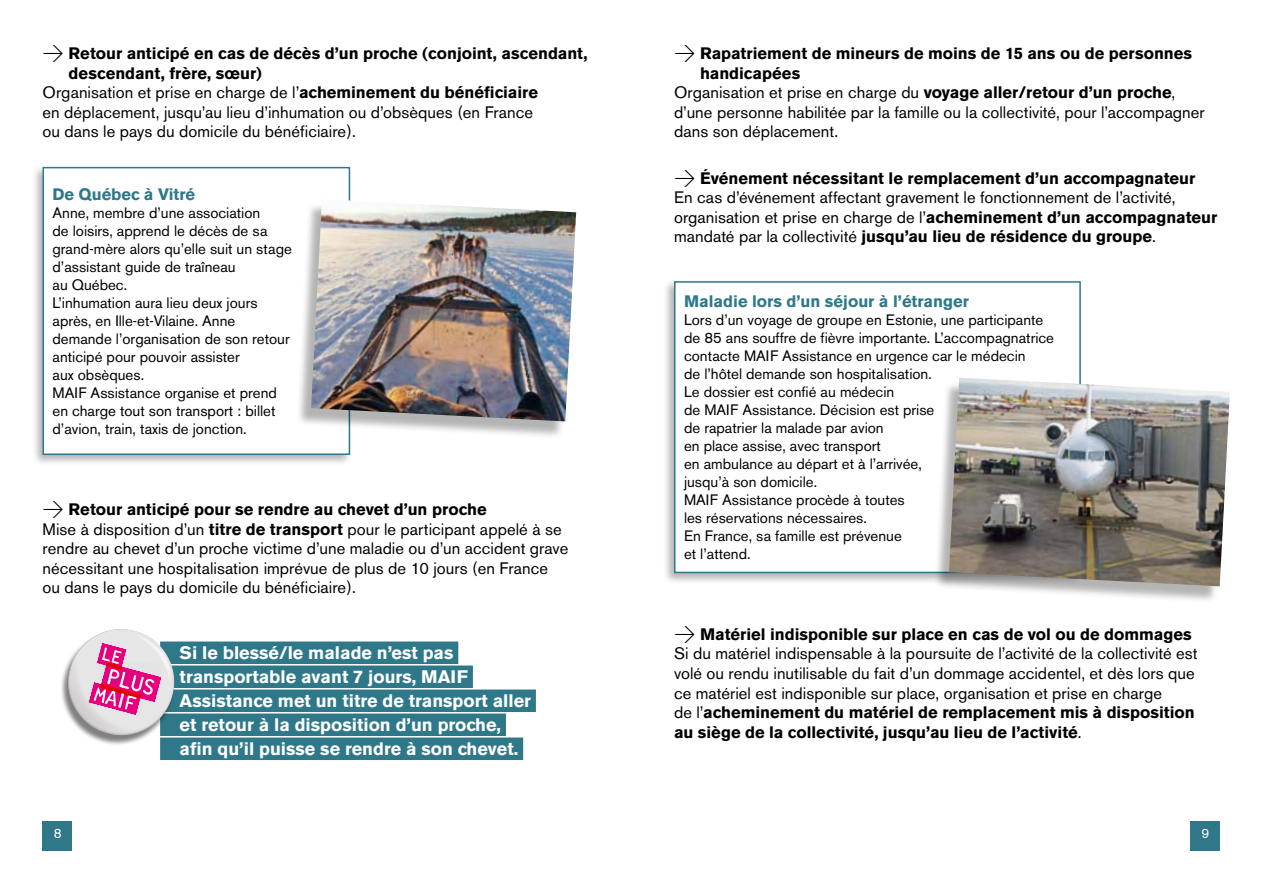
<style>
.page{position:relative;width:1263px;height:893px;background:#fff}
.page>*{position:absolute;margin:0;border:0;box-sizing:border-box;transform-origin:0 0}
.t1{font:700 18px/24px "Akzidenz Grotesk BE";color:#fff}
.t2{font:16.5px/19.5px "Akzidenz Grotesk BE";letter-spacing:.005em;color:#000}
.t3{font:700 16.5px "Akzidenz Grotesk BE";color:#000}
.t4{font:700 16.5px "Akzidenz Grotesk BE";color:#2e788a}
.t5{font:15px/18px "Akzidenz Grotesk BE";color:#000}
.t6{font:13.5px "Akzidenz Grotesk BE";color:#fff}
.s1{font-family:"DIN";font-weight:300;font-size:21px}
.s2{font-weight:700}
</style>
<div class="page">
<div style="left:1190px;top:821px;width:30px;height:29px;background:#2e788a"></div>
<div style="left:43px;top:821px;width:29px;height:29px;background:#2e788a"></div>
<div style="left:663px;top:279px;width:421px;height:306px;background:#000;opacity:.3"></div>
<div style="left:675px;top:282px;width:405px;height:290px;background:#fff"></div>
<div style="left:674px;top:281px;width:407px;height:292px;border:2px solid #2e788a"></div>
<div style="left:31px;top:164px;width:322px;height:302px;background:#000;opacity:.3"></div>
<div style="left:43px;top:168px;width:306px;height:286px;background:#fff"></div>
<div style="left:43px;top:167px;width:307px;height:288px;border:2px solid #2e788a"></div>
<div style="left:296px;top:203px;width:279px;height:236px;background:#000;opacity:.3"></div>
<img style="left:311px;top:199px;width:265px;height:222px">
<div style="left:933px;top:381px;width:295px;height:223px;background:#000;opacity:.3"></div>
<img style="left:949px;top:378px;width:281px;height:208px">
<div style="left:160px;top:641px;width:298px;height:23px;background:#2e788a"></div>
<div style="left:160px;top:665px;width:313px;height:23px;background:#2e788a"></div>
<div style="left:160px;top:689px;width:376px;height:23px;background:#2e788a"></div>
<div style="left:160px;top:713px;width:346px;height:23px;background:#2e788a"></div>
<div style="left:160px;top:737px;width:363px;height:23px;background:#2e788a"></div>
<div style="left:59px;top:631px;width:116px;height:115px;background:#000;opacity:.5"></div>
<svg style="left:62px;top:629px;width:118px;height:112px"></svg>
<p class="t3" style="left:43px;top:44px;width:547px"><span class="s1">&gt;</span> Retour anticipé en cas de décès d’un proche (conjoint, ascendant,</p>
<p class="t3" style="left:69px;top:64px;width:195px">descendant, frère, sœur)</p>
<p class="t2" style="left:43px;top:83px;width:497px">Organisation et prise en charge de l’<span class="s2">acheminement du bénéficiaire</span></p>
<p class="t2" style="left:43px;top:102px;width:492px">en déplacement, jusqu’au lieu d’inhumation ou d’obsèques (en France</p>
<p class="t2" style="left:43px;top:122px;width:315px">ou dans le pays du domicile du bénéficiaire).</p>
<p class="t4" style="left:53px;top:185px;width:144px">De Québec à Vitré</p>
<p class="t5" style="left:53px;top:204px;width:241px">Anne, membre d’une association<br>de loisirs, apprend le décès de sa grand-mère alors qu’elle suit un stage d’assistant guide de traîneau<br>au Québec.<br>L’inhumation aura lieu deux jours après, en Ille-et-Vilaine. Anne demande l’organisation de son retour anticipé pour pouvoir assister<br>aux obsèques.<br>MAIF Assistance organise et prend en charge tout son transport : billet d’avion, train, taxis de jonction.</p>
<p class="t2" style="left:43px;top:500px;width:527px"><span class="s1">&gt;</span> <span class="s2">Retour anticipé pour se rendre au chevet d’un proche<br></span>Mise à disposition d’un <span class="s2">titre de transport</span> pour le participant appelé à se rendre au chevet d’un proche victime d’une maladie ou d’un accident grave nécessitant une hospitalisation imprévue de plus de 10 jours (en France ou dans le pays du domicile du bénéficiaire).</p>
<p class="t1" style="left:180px;top:641px;width:353px">Si le blessé/le malade n’est pas transportable avant 7 jours, MAIF Assistance met un titre de transport aller et retour à la disposition d’un proche, afin qu’il puisse se rendre à son chevet.</p>
<p class="t3" style="left:674px;top:44px;width:520px"><span class="s1">&gt;</span> Rapatriement de mineurs de moins de 15 ans ou de personnes</p>
<p class="t3" style="left:700px;top:64px;width:102px">handicapées</p>
<p class="t2" style="left:674px;top:83px;width:503px">Organisation et prise en charge du <span class="s2">voyage aller/retour d’un proche</span>,</p>
<p class="t2" style="left:674px;top:102px;width:532px">d’une personne habilitée par la famille ou la collectivité, pour l’accompagner</p>
<p class="t2" style="left:674px;top:122px;width:166px">dans son déplacement.</p>
<p class="t2" style="left:674px;top:168px;width:545px"><span class="s1">&gt;</span> <span class="s2">Événement nécessitant le remplacement d’un accompagnateur </span>En cas d’événement affectant gravement le fonctionnement de l’activité, organisation et prise en charge de l’<span class="s2">acheminement d’un accompagnateur </span>mandaté par la collectivité <span class="s2">jusqu’au lieu de résidence du groupe</span>.</p>
<p class="t4" style="left:684px;top:292px;width:286px">Maladie lors d’un séjour à l’étranger</p>
<p class="t5" style="left:684px;top:311px;width:372px">Lors d’un voyage de groupe en Estonie, une participante de 85 ans souffre de fièvre importante. L’accompagnatrice contacte MAIF Assistance en urgence car le médecin<br>de l’hôtel demande son hospitalisation.<br>Le dossier est confié au médecin<br>de MAIF Assistance. Décision est prise<br>de rapatrier la malade par avion<br>en place assise, avec transport<br>en ambulance au départ et à l’arrivée,<br>jusqu’à son domicile.<br>MAIF Assistance procède à toutes<br>les réservations nécessaires.<br>En France, sa famille est prévenue<br>et l’attend.</p>
<p class="t2" style="left:674px;top:624px;width:525px"><span class="s1">&gt;</span> <span class="s2">Matériel indisponible sur place en cas de vol ou de dommages </span>Si du matériel indispensable à la poursuite de l’activité de la collectivité est volé ou rendu inutilisable du fait d’un dommage accidentel, et dès lors que ce matériel est indisponible sur place, organisation et prise en charge<br>de l’<span class="s2">acheminement du matériel de remplacement mis à disposition au siège de la collectivité, jusqu’au lieu de l’activité</span>.</p>
<p class="t6" style="left:54px;top:825px;width:9px">8</p>
<p class="t6" style="left:1201px;top:825px;width:9px">9</p>
</div>
